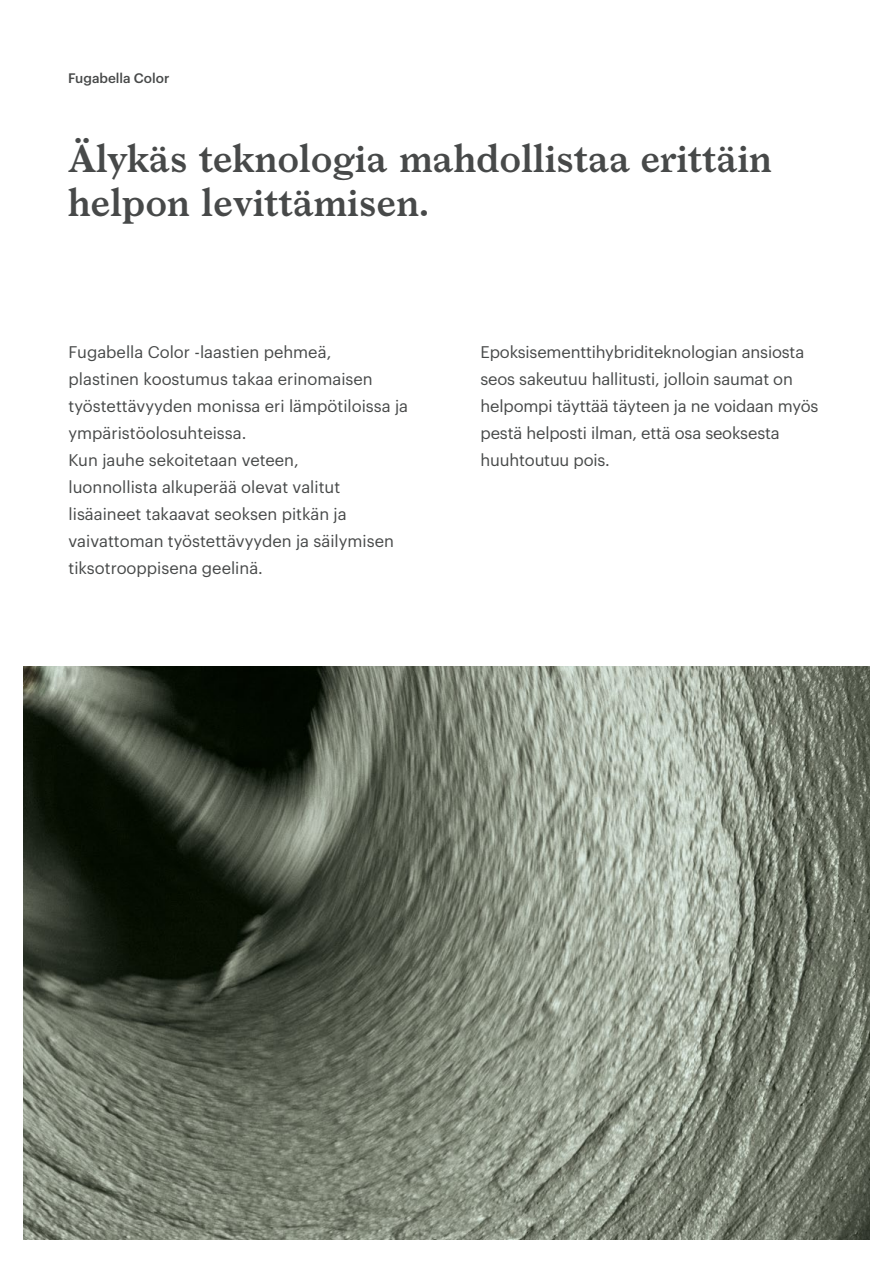
<style>
.page{position:relative;width:893px;height:1263px;background:#fff}
.page>*{position:absolute;margin:0;border:0;box-sizing:border-box;transform-origin:0 0}
.t1{font:600 37.5px/43.5px "Larish Neue";color:#474949}
.t2{font:16.5px/27px "Graphik";color:#474949}
.t3{font:500 13.5px "Graphik";color:#474949}
</style>
<div class="page">
<img style="left:23px;top:667px;width:847px;height:572px">
<p class="t3" style="left:68px;top:68px;width:103px">Fugabella Color</p>
<h1 class="t1" style="left:68px;top:134px;width:705px">Älykäs teknologia mahdollistaa erittäin helpon levittämisen.</h1>
<p class="t2" style="left:69px;top:337px;width:341px">Fugabella Color -laastien pehmeä,<br>plastinen koostumus takaa erinomaisen työstettävyyden monissa eri lämpötiloissa ja ympäristöolosuhteissa.<br>Kun jauhe sekoitetaan veteen,<br>luonnollista alkuperää olevat valitut lisäaineet takaavat seoksen pitkän ja vaivattoman työstettävyyden ja säilymisen tiksotrooppisena geelinä.</p>
<p class="t2" style="left:480px;top:337px;width:339px">Epoksisementtihybriditeknologian ansiosta seos sakeutuu hallitusti, jolloin saumat on helpompi täyttää täyteen ja ne voidaan myös pestä helposti ilman, että osa seoksesta huuhtoutuu pois.</p>
</div>
